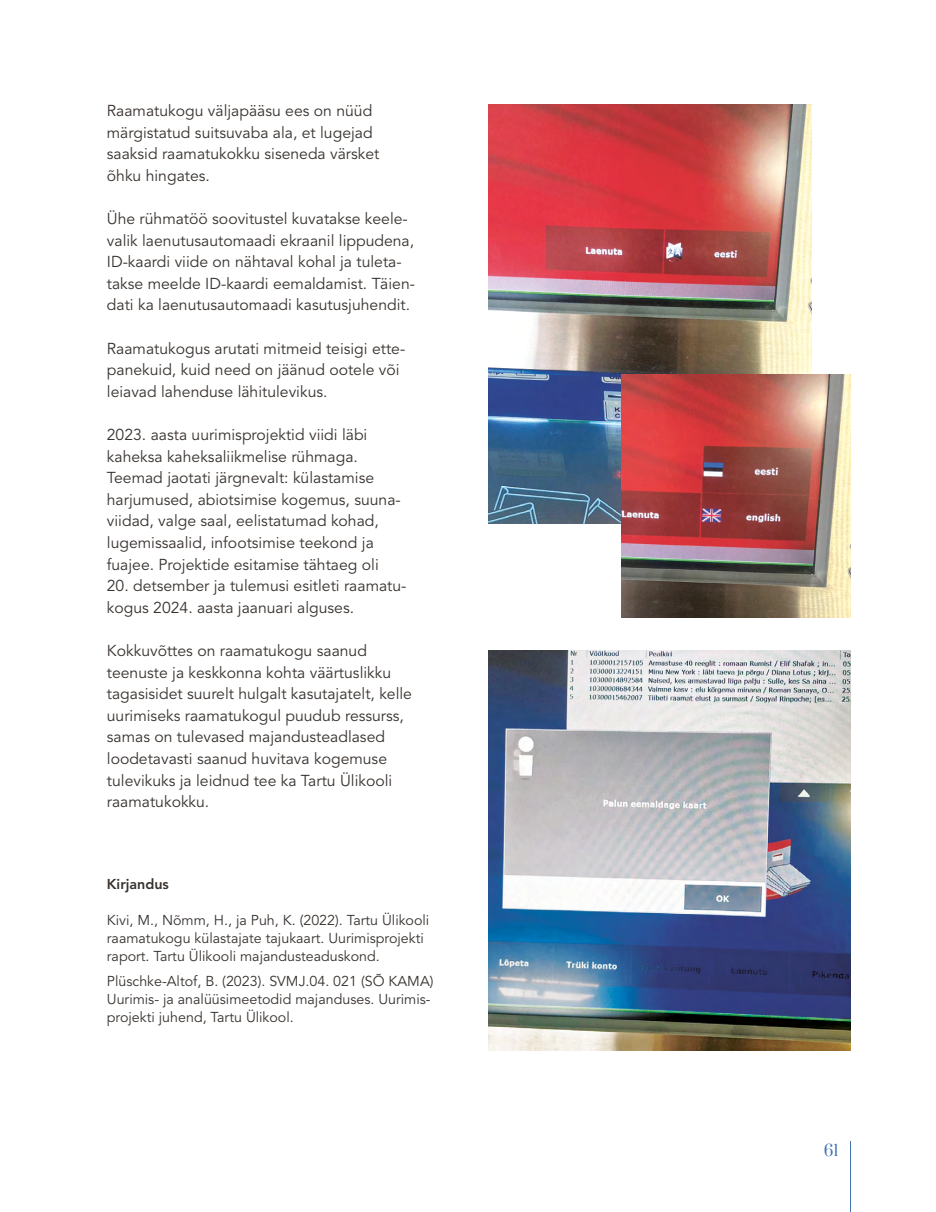
<style>
.page{position:relative;width:936px;height:1212px;background:#fff}
.page>*{position:absolute;margin:0;border:0;box-sizing:border-box;transform-origin:0 0}
.t1{font:15.75px/21.6px "Avenir LT Std";color:#38322e}
.t2{font:15px "Prata";color:#4373b0}
.t3{font:14.25px/18px "Avenir LT Std";color:#38322e}
.t4{font:800 14.25px "Avenir LT Std";color:#38322e}
</style>
<div class="page">
<hr style="left:850px;top:1141px;width:1px;height:71px;background:#4373b0">
<img style="left:488px;top:104px;width:323px;height:420px">
<img style="left:622px;top:374px;width:228px;height:244px">
<img style="left:488px;top:651px;width:362px;height:399px">
<p class="t1" style="left:107px;top:100px;width:274px">Raamatukogu väljapääsu ees on nüüd märgistatud suitsuvaba ala, et lugejad saaksid raamatukokku siseneda värsket õhku hingates.</p>
<p class="t1" style="left:107px;top:208px;width:309px">Ühe rühmatöö soovitustel kuvatakse keele&shy;valik laenutusautomaadi ekraanil lippudena, ID-kaardi viide on nähtaval kohal ja tuleta&shy;takse meelde ID-kaardi eemaldamist. Täien&shy;dati ka laenutusautomaadi kasutusjuhendit.</p>
<p class="t1" style="left:107px;top:338px;width:300px">Raamatukogus arutati mitmeid teisigi ette&shy;panekuid, kuid need on jäänud ootele või leiavad lahenduse lähitulevikus.</p>
<p class="t1" style="left:107px;top:424px;width:295px">2023. aasta uurimisprojektid viidi läbi kaheksa kaheksaliikmelise rühmaga.<br>Teemad jaotati järgnevalt: külastamise harjumused, abiotsimise kogemus, suuna&shy;viidad, valge saal, eelistatumad kohad, lugemissaalid, infootsimise teekond ja fuajee. Projektide esitamise tähtaeg oli</p>
<p class="t1" style="left:107px;top:575px;width:301px">20. detsember ja tulemusi esitleti raamatu&shy;kogus 2024. aasta jaanuari alguses.</p>
<p class="t1" style="left:107px;top:640px;width:306px">Kokkuvõttes on raamatukogu saanud teenuste ja keskkonna kohta väärtuslikku tagasisidet suurelt hulgalt kasutajatelt, kelle uurimiseks raamatukogul puudub ressurss, samas on tulevased majandusteadlased loodetavasti saanud huvitava kogemuse tulevikuks ja leidnud tee ka Tartu Ülikooli raamatukokku.</p>
<p class="t4" style="left:107px;top:875px;width:64px">Kirjandus</p>
<p class="t3" style="left:107px;top:911px;width:324px">Kivi, M., Nõmm, H., ja Puh, K. (2022). Tartu Ülikooli raamatukogu külastajate tajukaart. Uurimisprojekti raport. Tartu Ülikooli majandusteaduskond.</p>
<p class="t3" style="left:107px;top:973px;width:328px">Plüschke-Altof, B. (2023). SVMJ.04. 021 (SÕ KAMA)<br>Uurimis- ja analüüsimeetodid majanduses. Uurimis&shy;projekti juhend, Tartu Ülikool.</p>
<p class="t2" style="left:823px;top:1138px;width:16px">61</p>
</div>
